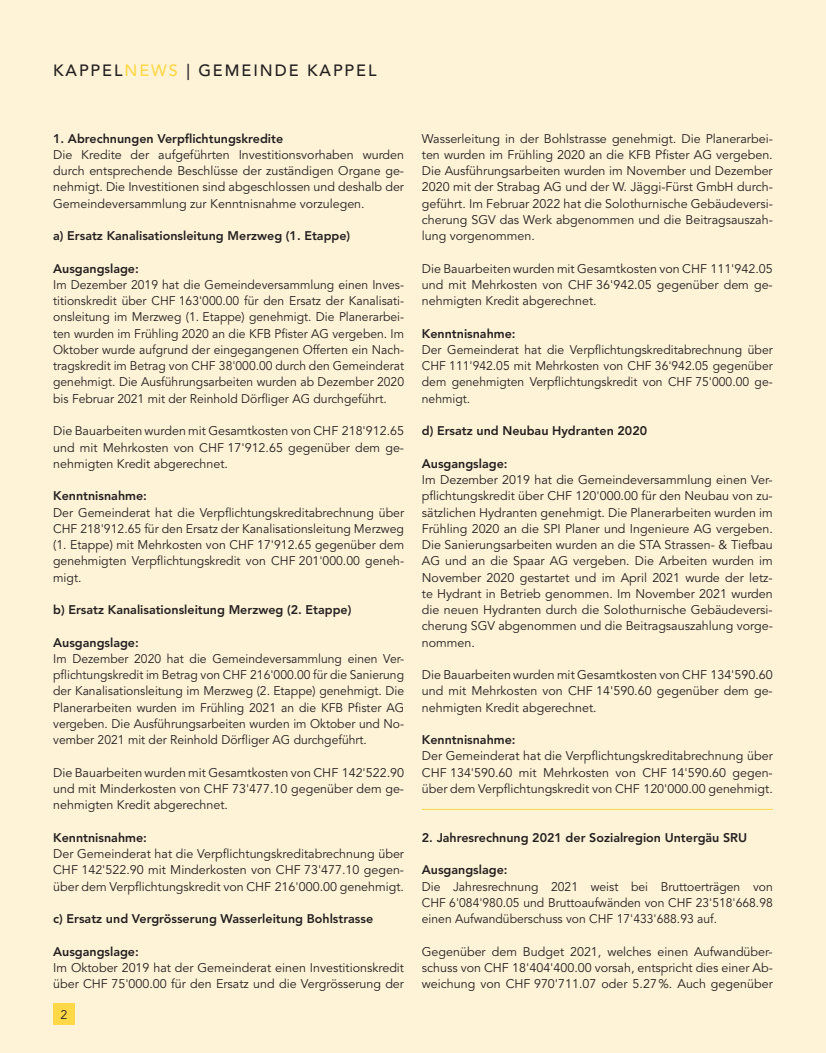
<style>
.page{position:relative;width:826px;height:1053px;background:#fff}
.page>*{position:absolute;margin:0;border:0;box-sizing:border-box;transform-origin:0 0}
.t1{font:500 16.25px "Avenir LT Std";letter-spacing:.12em;color:#231f20}
.t2{font:12.5px/16.2px "Avenir LT Std";color:#231f20;text-align:justify}
.t3{font:800 12.5px "Avenir LT Std";color:#231f20}
.s1{color:#ffd848}
</style>
<div class="page">
<div style="left:0;top:0;width:826px;height:1052px;background:#fef3d7"></div>
<div style="left:53px;top:1003px;width:21px;height:21px;background:#ffd848"></div>
<hr style="left:422px;top:808px;width:350px;height:1px;background:#ffd848">
<h1 class="t1" style="left:53px;top:61px;width:325px">KAPPEL<span class="s1">NEWS</span> | GEMEINDE KAPPEL</h1>
<p class="t3" style="left:53px;top:131px;width:231px">1. Abrechnungen Verpflichtungskredite</p>
<p class="t2" style="left:53px;top:147px;width:352px">Die Kredite der aufgeführten Investitionsvorhaben wurden durch entsprechende Beschlüsse der zuständigen Organe ge&shy;nehmigt. Die Investitionen sind abgeschlossen und deshalb der Gemeindeversammlung zur Kenntnisnahme vorzulegen.</p>
<p class="t3" style="left:53px;top:228px;width:298px">a) Ersatz Kanalisationsleitung Merzweg (1. Etappe)</p>
<p class="t3" style="left:53px;top:261px;width:87px">Ausgangslage:</p>
<p class="t2" style="left:53px;top:277px;width:352px">Im Dezember 2019 hat die Gemeindeversammlung einen Inves&shy;titionskredit über CHF 163'000.00 für den Ersatz der Kanalisati&shy;onsleitung im Merzweg (1. Etappe) genehmigt. Die Planerarbei&shy;ten wurden im Frühling 2020 an die KFB Pfister AG vergeben. Im Oktober wurde aufgrund der eingegangenen Offerten ein Nach&shy;tragskredit im Betrag von CHF 38'000.00 durch den Gemeinderat genehmigt. Die Ausführungsarbeiten wurden ab Dezember 2020 bis Februar 2021 mit der Reinhold Dörfliger AG durchgeführt.</p>
<p class="t2" style="left:53px;top:423px;width:352px">Die Bauarbeiten wurden mit Gesamtkosten von CHF 218'912.65 und mit Mehrkosten von CHF 17'912.65 gegenüber dem ge&shy;nehmigten Kredit abgerechnet.</p>
<p class="t3" style="left:53px;top:488px;width:95px">Kenntnisnahme:</p>
<p class="t2" style="left:53px;top:504px;width:352px">Der Gemeinderat hat die Verpflichtungskreditabrechnung über CHF 218'912.65 für den Ersatz der Kanalisationsleitung Merzweg (1. Etappe) mit Mehrkosten von CHF 17'912.65 gegenüber dem genehmigten Verpflichtungskredit von CHF 201'000.00 geneh&shy;migt.</p>
<p class="t3" style="left:53px;top:602px;width:300px">b) Ersatz Kanalisationsleitung Merzweg (2. Etappe)</p>
<p class="t3" style="left:53px;top:635px;width:87px">Ausgangslage:</p>
<p class="t2" style="left:53px;top:650px;width:352px">Im Dezember 2020 hat die Gemeindeversammlung einen Ver&shy;pflichtungskredit im Betrag von CHF 216'000.00 für die Sanierung der Kanalisationsleitung im Merzweg (2. Etappe) genehmigt. Die Planerarbeiten wurden im Frühling 2021 an die KFB Pfister AG vergeben. Die Ausführungsarbeiten wurden im Oktober und No&shy;vember 2021 mit der Reinhold Dörfliger AG durchgeführt.</p>
<p class="t2" style="left:53px;top:764px;width:352px">Die Bauarbeiten wurden mit Gesamtkosten von CHF 142'522.90 und mit Minderkosten von CHF 73'477.10 gegenüber dem ge&shy;nehmigten Kredit abgerechnet.</p>
<p class="t3" style="left:53px;top:830px;width:95px">Kenntnisnahme:</p>
<p class="t2" style="left:53px;top:845px;width:352px">Der Gemeinderat hat die Verpflichtungskreditabrechnung über CHF 142'522.90 mit Minderkosten von CHF 73'477.10 gegen&shy;über dem Verpflichtungskredit von CHF 216'000.00 genehmigt.</p>
<p class="t3" style="left:53px;top:911px;width:321px">c) Ersatz und Vergrösserung Wasserleitung Bohlstrasse</p>
<p class="t3" style="left:53px;top:943px;width:87px">Ausgangslage:</p>
<p class="t2" style="left:53px;top:959px;width:352px">Im Oktober 2019 hat der Gemeinderat einen Investitionskredit über CHF 75'000.00 für den Ersatz und die Vergrösserung der</p>
<p class="t2" style="left:60px;top:1006px;width:8px">2</p>
<p class="t2" style="left:422px;top:130px;width:352px">Wasserleitung in der Bohlstrasse genehmigt. Die Planerarbei&shy;ten wurden im Frühling 2020 an die KFB Pfister AG vergeben.<br>Die Ausführungsarbeiten wurden im November und Dezember 2020 mit der Strabag AG und der W. Jäggi-Fürst GmbH durch&shy;geführt. Im Februar 2022 hat die Solothurnische Gebäudeversi&shy;cherung SGV das Werk abgenommen und die Beitragsauszah&shy;lung vorgenommen.</p>
<p class="t2" style="left:422px;top:260px;width:352px">Die Bauarbeiten wurden mit Gesamtkosten von CHF 111'942.05 und mit Mehrkosten von CHF 36'942.05 gegenüber dem ge&shy;nehmigten Kredit abgerechnet.</p>
<p class="t3" style="left:422px;top:326px;width:95px">Kenntnisnahme:</p>
<p class="t2" style="left:422px;top:342px;width:352px">Der Gemeinderat hat die Verpflichtungskreditabrechnung über CHF 111'942.05 mit Mehrkosten von CHF 36'942.05 gegenüber dem genehmigten Verpflichtungskredit von CHF 75'000.00 ge&shy;nehmigt.</p>
<p class="t3" style="left:422px;top:423px;width:227px">d) Ersatz und Neubau Hydranten 2020</p>
<p class="t3" style="left:422px;top:456px;width:87px">Ausgangslage:</p>
<p class="t2" style="left:422px;top:472px;width:352px">Im Dezember 2019 hat die Gemeindeversammlung einen Ver&shy;pflichtungskredit über CHF 120'000.00 für den Neubau von zu&shy;sätzlichen Hydranten genehmigt. Die Planerarbeiten wurden im Frühling 2020 an die SPI Planer und Ingenieure AG vergeben.<br>Die Sanierungsarbeiten wurden an die STA Strassen- &amp; Tiefbau AG und an die Spaar AG vergeben. Die Arbeiten wurden im November 2020 gestartet und im April 2021 wurde der letz&shy;te Hydrant in Betrieb genommen. Im November 2021 wurden die neuen Hydranten durch die Solothurnische Gebäudeversi&shy;cherung SGV abgenommen und die Beitragsauszahlung vorge&shy;nommen.</p>
<p class="t2" style="left:422px;top:667px;width:352px">Die Bauarbeiten wurden mit Gesamtkosten von CHF 134'590.60 und mit Mehrkosten von CHF 14'590.60 gegenüber dem ge&shy;nehmigten Kredit abgerechnet.</p>
<p class="t3" style="left:422px;top:732px;width:95px">Kenntnisnahme:</p>
<p class="t2" style="left:422px;top:748px;width:352px">Der Gemeinderat hat die Verpflichtungskreditabrechnung über CHF 134'590.60 mit Mehrkosten von CHF 14'590.60 gegen&shy;über dem Verpflichtungskredit von CHF 120'000.00 genehmigt.</p>
<p class="t3" style="left:422px;top:830px;width:327px">2. Jahresrechnung 2021 der Sozialregion Untergäu SRU</p>
<p class="t3" style="left:422px;top:862px;width:87px">Ausgangslage:</p>
<p class="t2" style="left:422px;top:878px;width:352px">Die Jahresrechnung 2021 weist bei Bruttoerträgen von CHF 6'084'980.05 und Bruttoaufwänden von CHF 23'518'668.98 einen Aufwandüberschuss von CHF 17'433'688.93 auf.</p>
<p class="t2" style="left:422px;top:943px;width:352px">Gegenüber dem Budget 2021, welches einen Aufwandüber&shy;schuss von CHF 18'404'400.00 vorsah, entspricht dies einer Ab&shy;weichung von CHF 970'711.07 oder 5.27%. Auch gegenüber</p>
</div>
